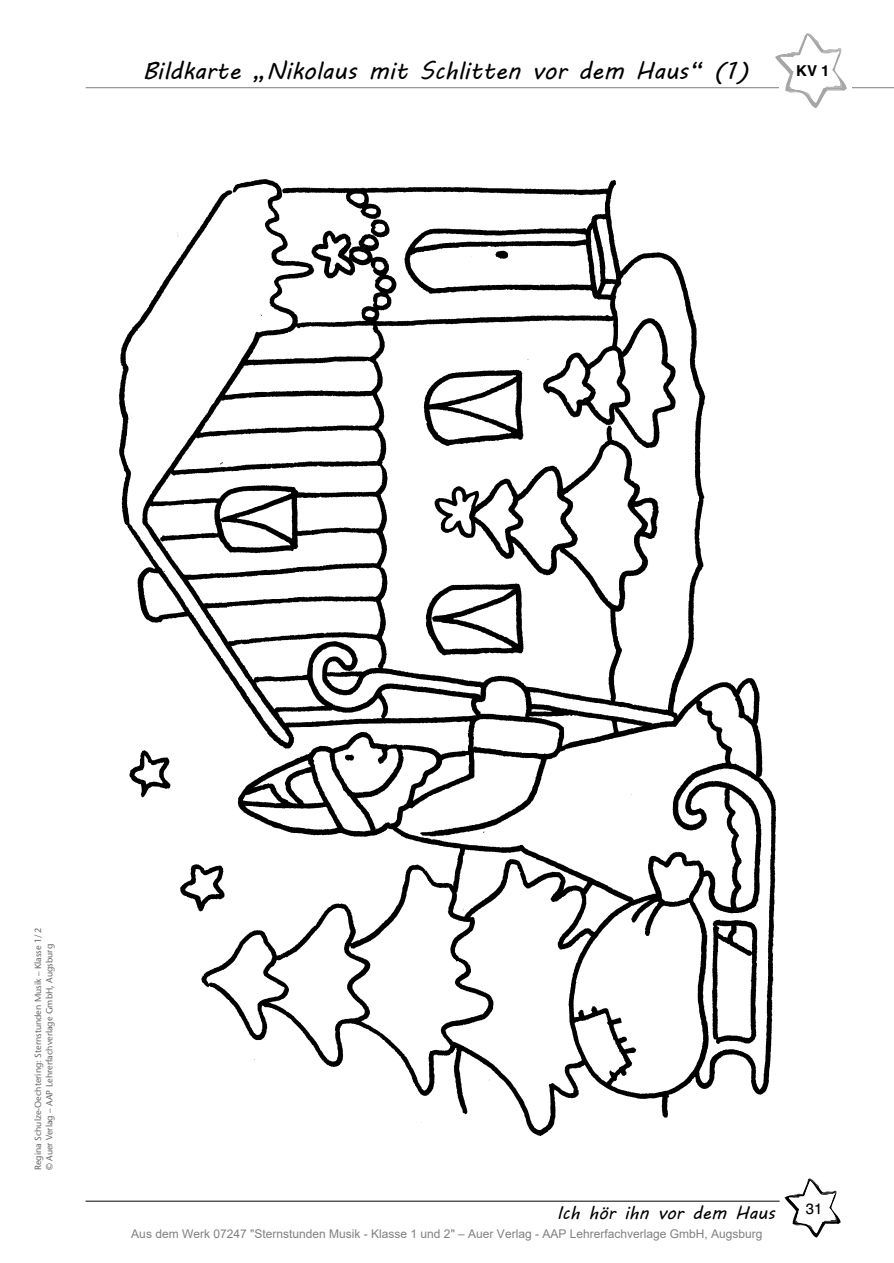
<style>
.page{position:relative;width:894px;height:1263px;background:#fff}
.page>*{position:absolute;margin:0;border:0;box-sizing:border-box;transform-origin:0 0}
.t1{font:24px "MV Boli";color:#000}
.t2{font:18px "MV Boli";color:#000}
.t3{font:700 15px "Auer Schulbuch";color:#000}
.t4{font:15px "Auer Schulbuch";color:#000}
.t5{font:12px "Arial";color:#808080}
.t6{font:9px/11.2px "Stone Sans";color:#666}
</style>
<div class="page">
<svg style="left:784px;top:1178px;width:56px;height:59px"></svg>
<hr style="left:86px;top:1200px;width:693px;height:1px;background:#000">
<img style="left:119px;top:180px;width:656px;height:955px">
<hr style="left:86px;top:87px;width:807px;height:1px;background:#808080">
<svg style="left:774px;top:33px;width:72px;height:75px"></svg>
<h1 class="t1" style="left:143px;top:55px;width:608px">Bildkarte „Nikolaus mit Schlitten vor dem Haus“ (1)</h1>
<h3 class="t3" style="left:796px;top:61px;width:35px">KV 1</h3>
<p class="t6" style="left:33px;top:1170px;width:244px;rotate:-90deg">Regina Schulze-Oechtering: Sternstunden Musik – Klasse 1/2 © Auer Verlag – AAP Lehrerfachverlage GmbH, Augsburg</p>
<h2 class="t2" style="left:556px;top:1200px;width:219px">Ich hör ihn vor dem Haus</h2>
<h3 class="t5" style="left:131px;top:1225px;width:632px">Aus dem Werk 07247 "Sternstunden Musik - Klasse 1 und 2" – Auer Verlag - AAP Lehrerfachverlage GmbH, Augsburg</h3>
<h3 class="t4" style="left:805px;top:1199px;width:18px">31</h3>
</div>
